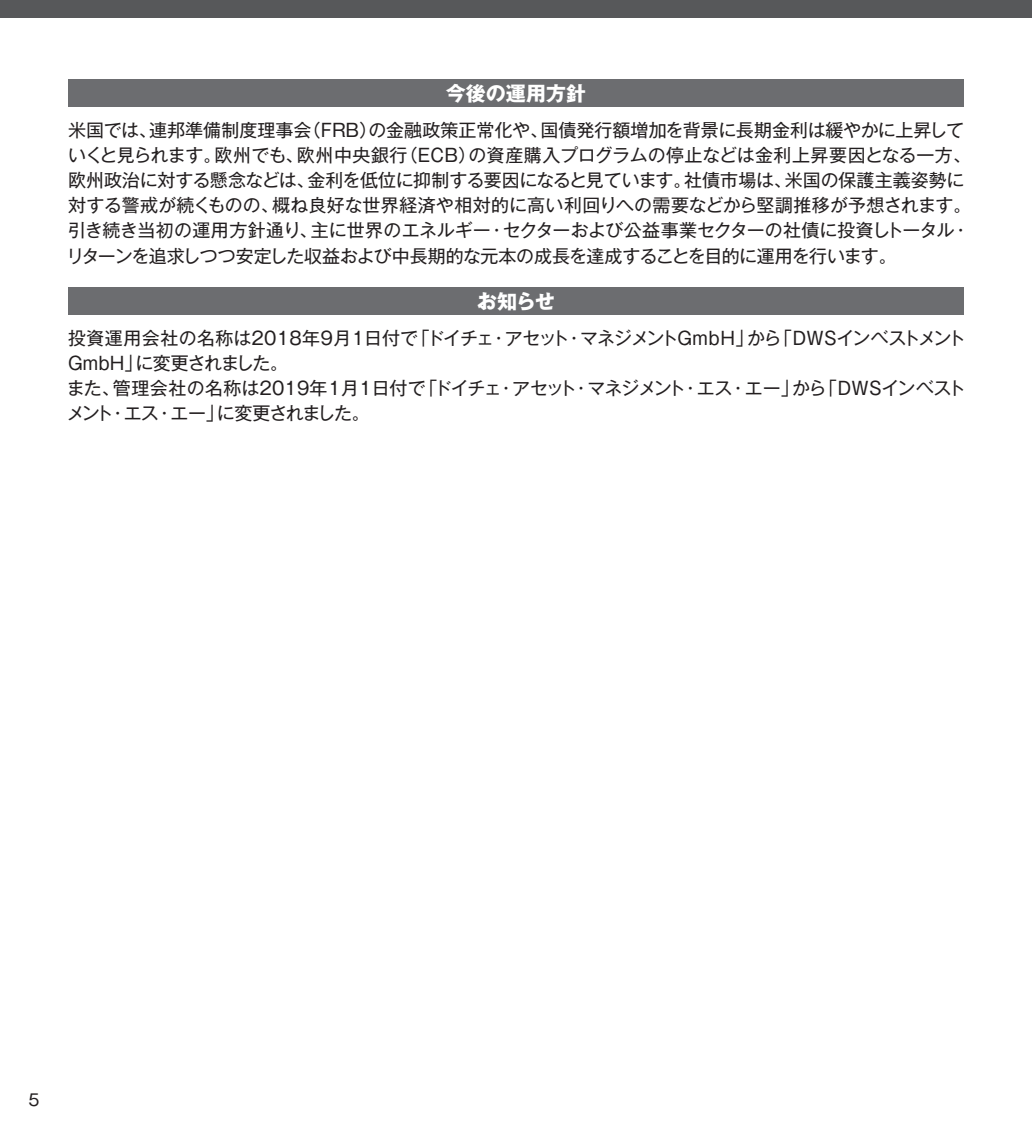
<style>
.page{position:relative;width:1032px;height:1134px;background:#fff}
.page>*{position:absolute;margin:0;border:0;box-sizing:border-box;transform-origin:0 0}
.t1{font:700 20px "Gothic MB101 Pr 5";color:#fff}
.t2{font:18px/25.2px "Gothic MB101 Pr 5";letter-spacing:-.01em;color:#231f20}
.t3{font:18px/25.2px "Gothic MB101 Pr 5";letter-spacing:-.065em;color:#231f20}
.t4{font:16px "Gothic MB101 Pr 5";color:#231f20}
</style>
<div class="page">
<div style="left:0;top:0;width:1032px;height:17px;background:#57585a"></div>
<div style="left:68px;top:79px;width:896px;height:28px;background:#6c6d70"></div>
<div style="left:68px;top:287px;width:896px;height:28px;background:#6c6d70"></div>
<p class="t1" style="left:446px;top:76px;width:142px">今後の運用方針</p>
<p class="t2" style="left:66px;top:116px;width:907px">米国では、連邦準備制度理事会（FRB）の金融政策正常化や、国債発行額増加を背景に長期金利は緩やかに上昇していくと見られます。欧州でも、欧州中央銀行（ECB）の資産購入プログラムの停止などは金利上昇要因となる一方、欧州政治に対する懸念などは、金利を低位に抑制する要因になると見ています。社債市場は、米国の保護主義姿勢に対する警戒が続くものの、概ね良好な世界経済や相対的に高い利回りへの需要などから堅調推移が予想されます。引き続き当初の運用方針通り、主に世界のエネルギー・セクターおよび公益事業セクターの社債に投資しトータル・リターンを追求しつつ安定した収益および中長期的な元本の成長を達成することを目的に運用を行います。</p>
<p class="t1" style="left:477px;top:284px;width:79px">お知らせ</p>
<p class="t3" style="left:66px;top:324px;width:901px">投資運用会社の名称は2018年９月１日付で「ドイチェ・アセット・マネジメントＧｍｂＨ」から「ＤＷＳインベストメントＧｍｂＨ」に変更されました。<br>また、管理会社の名称は2019年１月１日付で「ドイチェ・アセット・マネジメント・エス・エー」から「ＤＷＳインベストメント・エス・エー」に変更されました。</p>
<p class="t4" style="left:29px;top:1087px;width:12px">5</p>
</div>
